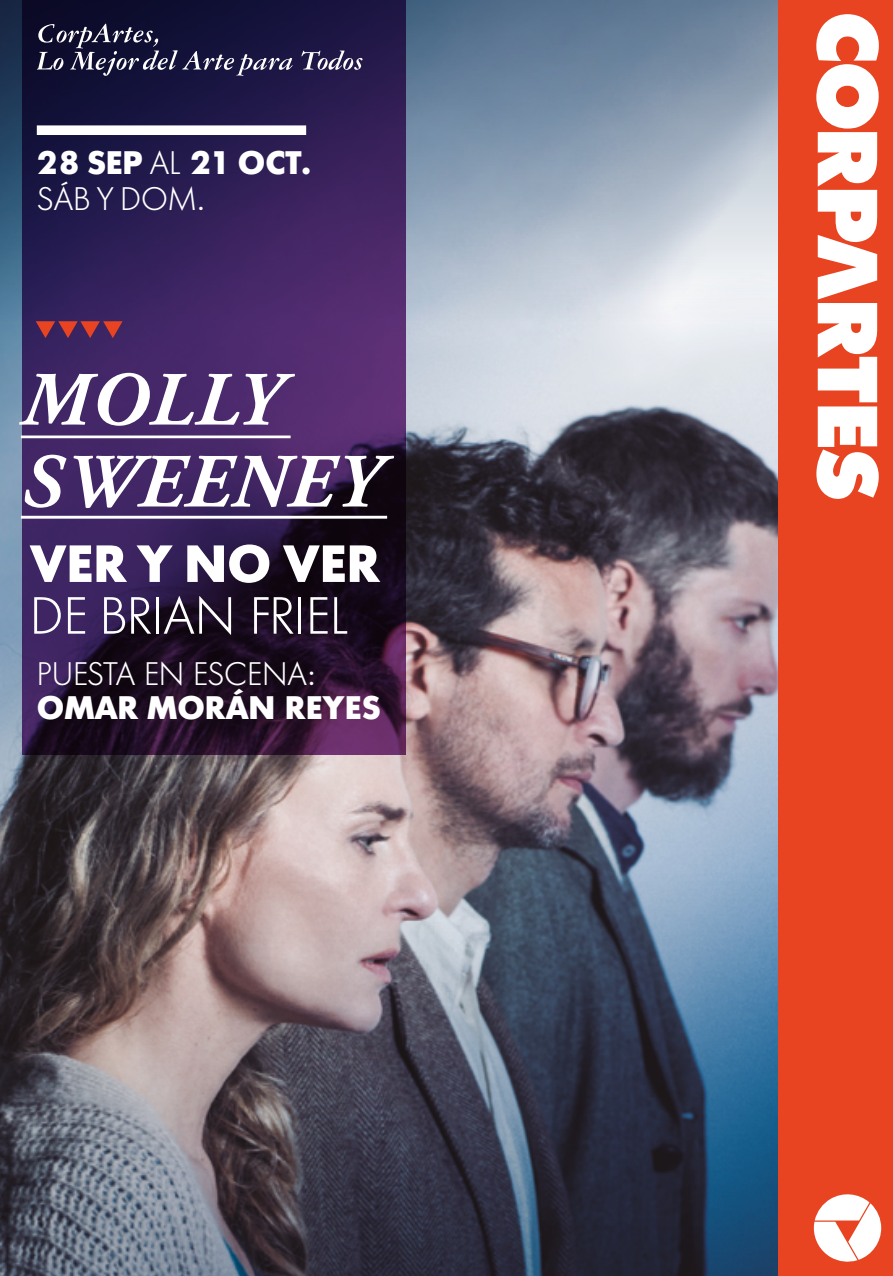
<style>
.page{position:relative;width:893px;height:1276px;background:#fff}
.page>*{position:absolute;margin:0;border:0;box-sizing:border-box;transform-origin:0 0}
.t1{font:italic 700 76.5px/81.9px "Adobe Garamond Pro";letter-spacing:.015em;color:#fff}
.t2{font:300 51.75px "Futura Serie BQ";color:#fff}
.t3{font:700 51.75px "Futura Serie BQ";color:#fff}
.t4{font:700 32.4px/36px "Futura Serie BQ";color:#fff}
.t5{font:300 32.4px "Futura Serie BQ";color:#fff}
.s1{font-weight:300}
</style>
<div class="page">
<img style="left:0;top:330px;width:778px;height:525px">
<img style="left:0;top:855px;width:778px;height:421px">
<svg style="left:0;top:0;width:778px;height:330px;background:#94a5b8"></svg>
<svg style="left:22px;top:0;width:384px;height:755px;background:#321c4d"></svg>
<div style="left:37px;top:125px;width:269px;height:10px;background:#fff"></div>
<svg style="left:37px;top:24px;width:326px;height:52px;background:#312f52"></svg>
<svg style="left:36px;top:321px;width:87px;height:17px"></svg>
<hr style="left:21px;top:435px;width:270px;height:3px;background:#fff">
<hr style="left:21px;top:516px;width:366px;height:2px;background:#fff">
<div style="left:778px;top:0;width:115px;height:1276px;background:#e84421"></div>
<svg style="left:816px;top:14px;width:63px;height:485px"></svg>
<svg style="left:814px;top:1194px;width:67px;height:68px"></svg>
<p class="t4" style="left:37px;top:144px;width:275px">28 SEP <span class="s1">AL</span> 21 OCT.<br><span class="s1">SÁB Y DOM.</span></p>
<h1 class="t1" style="left:21px;top:361px;width:360px">MOLLY<br>SWEENEY</h1>
<h2 class="t3" style="left:30px;top:532px;width:352px">VER Y NO VER</h2>
<h2 class="t2" style="left:30px;top:586px;width:320px">DE BRIAN FRIEL</h2>
<p class="t5" style="left:37px;top:654px;width:280px">PUESTA EN ESCENA:</p>
<p class="t4" style="left:37px;top:689px;width:345px">OMAR MORÁN REYES</p>
</div>
